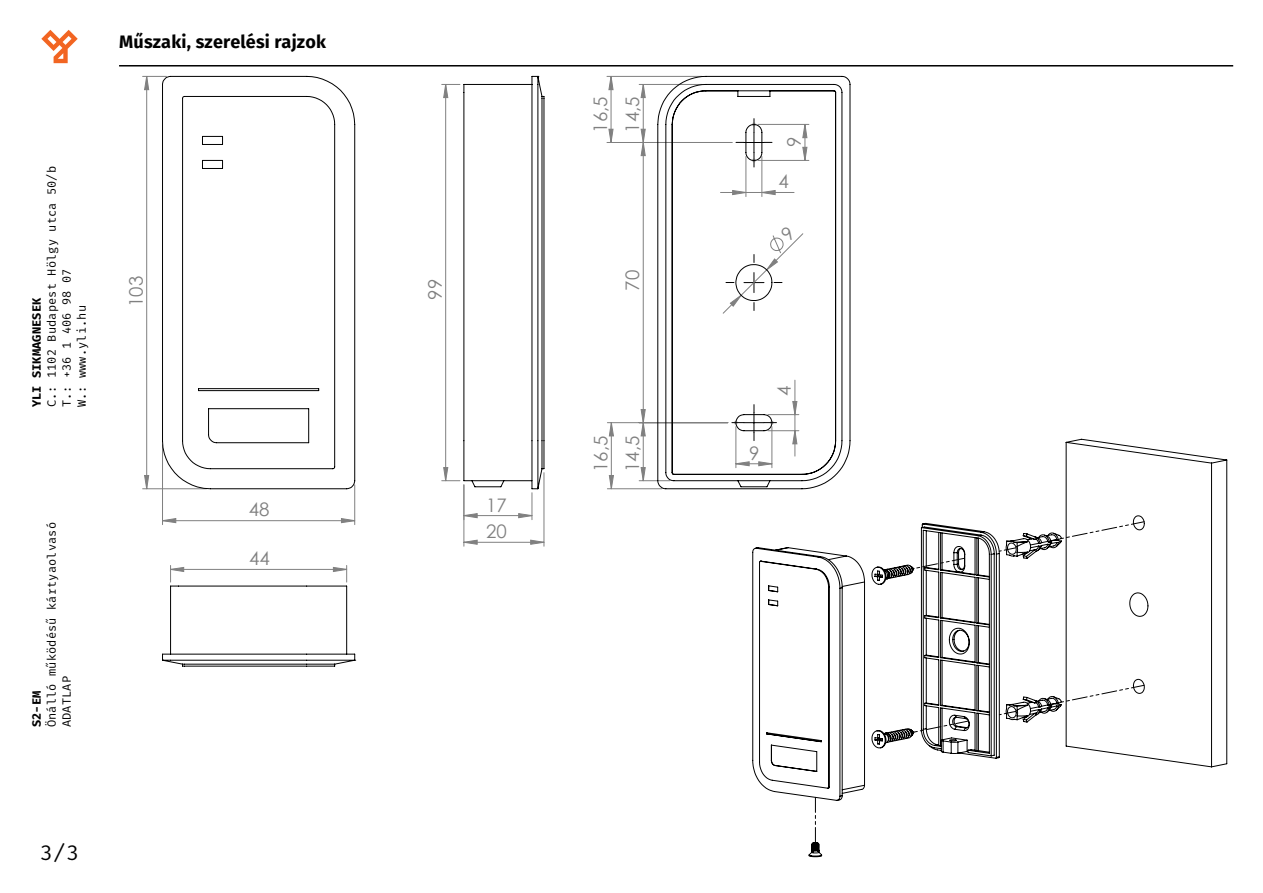
<style>
.page{position:relative;width:1263px;height:893px;background:#fff}
.page>*{position:absolute;margin:0;border:0;box-sizing:border-box;transform-origin:0 0}
.t1{font:21px "Fira Mono";color:#000}
.t2{font:18.75px/32.2px "Century Gothic";color:#808080}
.t3{font:700 18px "Fira Sans";letter-spacing:.01em;color:#000}
.t4{font:12px/15px "Fira Mono";letter-spacing:.01em;color:#000}
.t5{font:700 12px "Fira Mono";letter-spacing:.01em;color:#000}
</style>
<div class="page">
<svg style="left:41px;top:30px;width:37px;height:33px"></svg>
<hr style="left:119px;top:65px;width:1114px;height:2px;background:#000">
<svg style="left:752px;top:439px;width:475px;height:418px"></svg>
<svg style="left:913px;top:558px;width:52px;height:11px"></svg>
<svg style="left:999px;top:547px;width:18px;height:5px"></svg>
<svg style="left:1060px;top:521px;width:85px;height:18px"></svg>
<svg style="left:913px;top:720px;width:56px;height:13px"></svg>
<svg style="left:999px;top:711px;width:18px;height:4px"></svg>
<svg style="left:1060px;top:685px;width:85px;height:18px"></svg>
<svg style="left:812px;top:797px;width:6px;height:47px"></svg>
<hr style="left:354px;top:485px;width:1px;height:40px;background:#808080">
<hr style="left:162px;top:445px;width:1px;height:80px;background:#808080">
<hr style="left:143px;top:488px;width:64px;height:1px;background:#808080">
<hr style="left:463px;top:485px;width:1px;height:61px;background:#808080">
<hr style="left:544px;top:473px;width:1px;height:73px;background:#808080">
<svg style="left:606px;top:84px;width:39px;height:106px"></svg>
<svg style="left:464px;top:190px;width:311px;height:354px"></svg>
<svg style="left:161px;top:75px;width:195px;height:415px"></svg>
<svg style="left:442px;top:75px;width:103px;height:445px"></svg>
<svg style="left:162px;top:518px;width:194px;height:149px"></svg>
<svg style="left:657px;top:75px;width:194px;height:415px"></svg>
<svg style="left:720px;top:119px;width:88px;height:348px"></svg>
<h3 class="t3" style="left:119px;top:29px;width:208px">Műszaki, szerelési rajzok</h3>
<p class="t4" style="left:45px;top:407px;width:243px;rotate:-90deg">C.: 1102 Budapest Hölgy utca 50/b<br>T.: +36 1 406 98 07<br>W.: www.yli.hu</p>
<p class="t5" style="left:28px;top:407px;width:111px;rotate:-90deg">YLI SIKMAGNESEK</p>
<h2 class="t2" style="left:119px;top:307px;width:33px;rotate:-90deg">103</h2>
<p class="t4" style="left:45px;top:727px;width:206px;rotate:-90deg">Önálló működésű kártyaolvasó<br>ADATLAP</p>
<p class="t5" style="left:28px;top:727px;width:38px;rotate:-90deg">S2-EM</p>
<h2 class="t2" style="left:249px;top:493px;width:22px">48</h2>
<h2 class="t2" style="left:249px;top:542px;width:22px">44</h2>
<h1 class="t1" style="left:40px;top:838px;width:40px">3/3</h1>
<h2 class="t2" style="left:419px;top:300px;width:22px;rotate:-90deg">99</h2>
<h2 class="t2" style="left:486px;top:488px;width:22px">17</h2>
<h2 class="t2" style="left:486px;top:515px;width:22px">20</h2>
<h2 class="t2" style="left:584px;top:133px;width:38px;rotate:-90deg">16,5<br>14,5</h2>
<h2 class="t2" style="left:616px;top:291px;width:22px;rotate:-90deg">70</h2>
<h2 class="t2" style="left:584px;top:472px;width:38px;line-height:31.8px;rotate:-90deg">16,5<br>14,5</h2>
<h2 class="t2" style="left:778px;top:147px;width:12px;rotate:-90deg">9</h2>
<h2 class="t2" style="left:778px;top:165px;width:12px">4</h2>
<h2 class="t2" style="left:768px;top:396px;width:12px;rotate:-90deg">4</h2>
<h2 class="t2" style="left:749px;top:436px;width:12px">9</h2>
</div>
